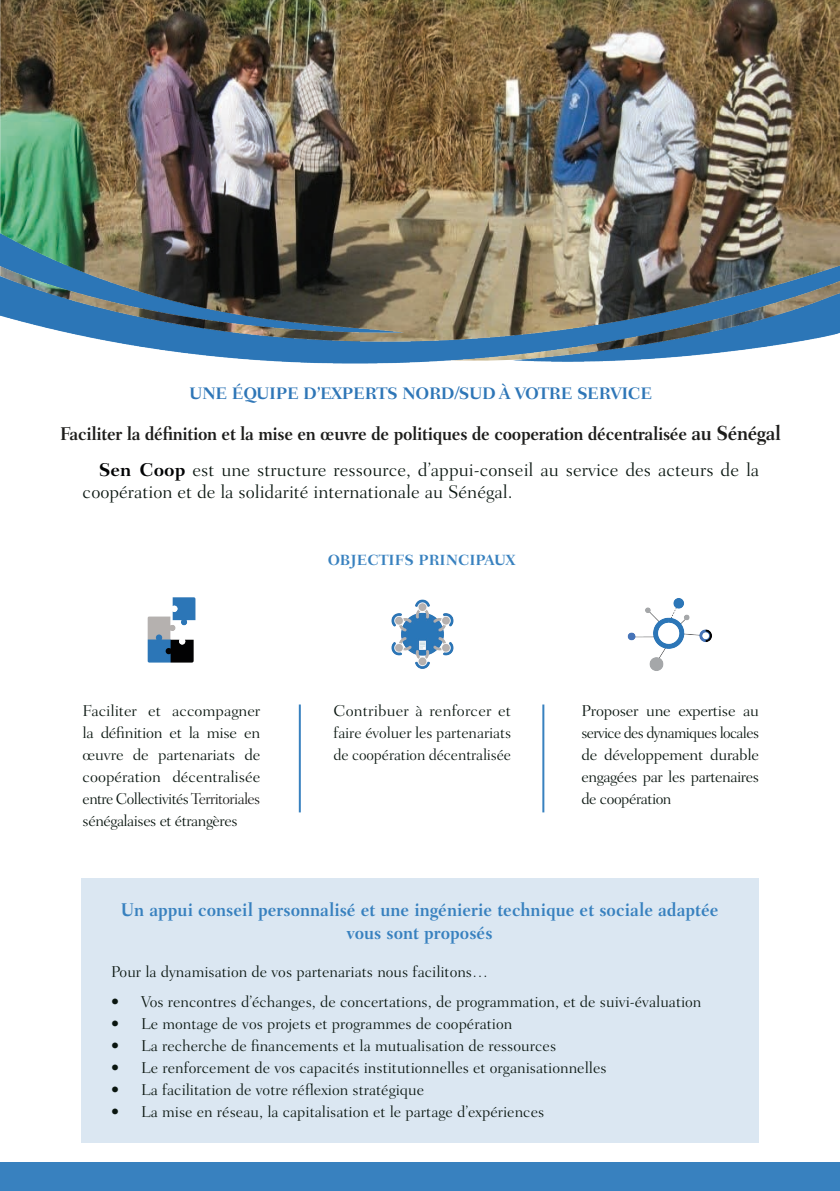
<style>
.page{position:relative;width:840px;height:1191px;background:#fff}
.page>*{position:absolute;margin:0;border:0;box-sizing:border-box;transform-origin:0 0}
.cover_maintitle{font:300 18.8px/22.6px "Fairfield LT Std";color:#0a1610}
.cover_maintitle-2{font:700 18.8px "Fairfield LT Std";letter-spacing:-.02em;color:#1d1d1b;scale:.9 1}
.cover_maintitle-3{font:700 18.8px/22.6px "Fairfield LT Std";color:#3881bf;text-align:center;scale:.9 1}
.cover_maintitle-4{font:700 17px "Fairfield LT Std";letter-spacing:-.02em;color:#2e76b7}
.cover_maintitle-5{font:300 16px/22px "Fairfield LT Std";color:#0a1610;text-align:justify}
.Style_de_paragraphe{font:300 16px/22px "Fairfield LT Std";letter-spacing:-.03em;color:#0a1610;text-align:justify}
.cover_maintitle-6{font:700 15px "Fairfield LT Std";color:#3881bf}
.s1{font-size:20.6px}
.s2{font-weight:700;color:#020304}
.s3{color:#1d1d1b}
</style>
<div class="page">
<div style="left:82px;top:878px;width:676px;height:265px;background:#dbe7f2"></div>
<img style="left:0;top:0;width:839px;height:227px">
<div style="left:0;top:1162px;width:839px;height:29px;background:#3881bf"></div>
<img style="left:0;top:227px;width:839px;height:137px">
<hr style="left:298px;top:704px;width:2px;height:108px;background:#3881bf">
<hr style="left:542px;top:704px;width:2px;height:108px;background:#3881bf">
<img style="left:147px;top:598px;width:49px;height:65px">
<img style="left:391px;top:599px;width:63px;height:70px">
<img style="left:627px;top:598px;width:85px;height:73px">
<p class="cover_maintitle-4" style="left:189px;top:384px;width:464px">UNE ÉQUIPE D’EXPERTS NORD/SUD À VOTRE SERVICE</p>
<p class="cover_maintitle-2" style="left:60px;top:423px;width:801px">Faciliter la définition et la mise en œuvre de politiques de cooperation décentralisée <span class="s1">au Sénégal</span></p>
<p class="cover_maintitle" style="left:83px;top:458px;width:677px;text-indent:16px"><span class="s2">Sen Coop</span> est une structure ressource, d’appui-conseil au service des acteurs de la coopération et de la solidarité internationale au Sénégal.</p>
<p class="Style_de_paragraphe" style="left:83px;top:700px;width:179px">Faciliter et accompagner la définition et la mise en œuvre de partenariats de coopération décentralisée entre Collectivités <span class="s3">Territoriales </span>sénégalaises et étrangères</p>
<p class="cover_maintitle-6" style="left:327px;top:551px;width:189px">OBJECTIFS PRINCIPAUX</p>
<p class="cover_maintitle-5" style="left:333px;top:700px;width:179px">Contribuer à renforcer et faire évoluer les partenariats de coopération décentralisée</p>
<p class="Style_de_paragraphe" style="left:581px;top:700px;width:179px">Proposer une expertise au service des dynamiques locales de développement durable engagées par les partenaires de coopération</p>
<p class="cover_maintitle-3" style="left:121px;top:898px;width:665px">Un appui conseil personnalisé et une ingénierie technique et sociale adaptée vous sont proposés</p>
<p class="cover_maintitle-5" style="left:111px;top:960px;width:378px">Pour la dynamisation de vos partenariats nous facilitons…</p>
<p class="cover_maintitle-5" style="left:111px;top:990px;width:591px">• Vos rencontres d’échanges, de concertations, de programmation, et de suivi-évaluation</p>
<p class="cover_maintitle-5" style="left:111px;top:1012px;width:402px">• Le montage de vos projets et programmes de coopération</p>
<p class="cover_maintitle-5" style="left:111px;top:1034px;width:446px">• La recherche de financements et la mutualisation de ressources</p>
<p class="cover_maintitle-5" style="left:111px;top:1056px;width:497px">• Le renforcement de vos capacités institutionnelles et organisationnelles</p>
<p class="cover_maintitle-5" style="left:111px;top:1078px;width:314px">• La facilitation de votre réflexion stratégique</p>
<p class="cover_maintitle-5" style="left:111px;top:1100px;width:434px">• La mise en réseau, la capitalisation et le partage d’expériences</p>
</div>
